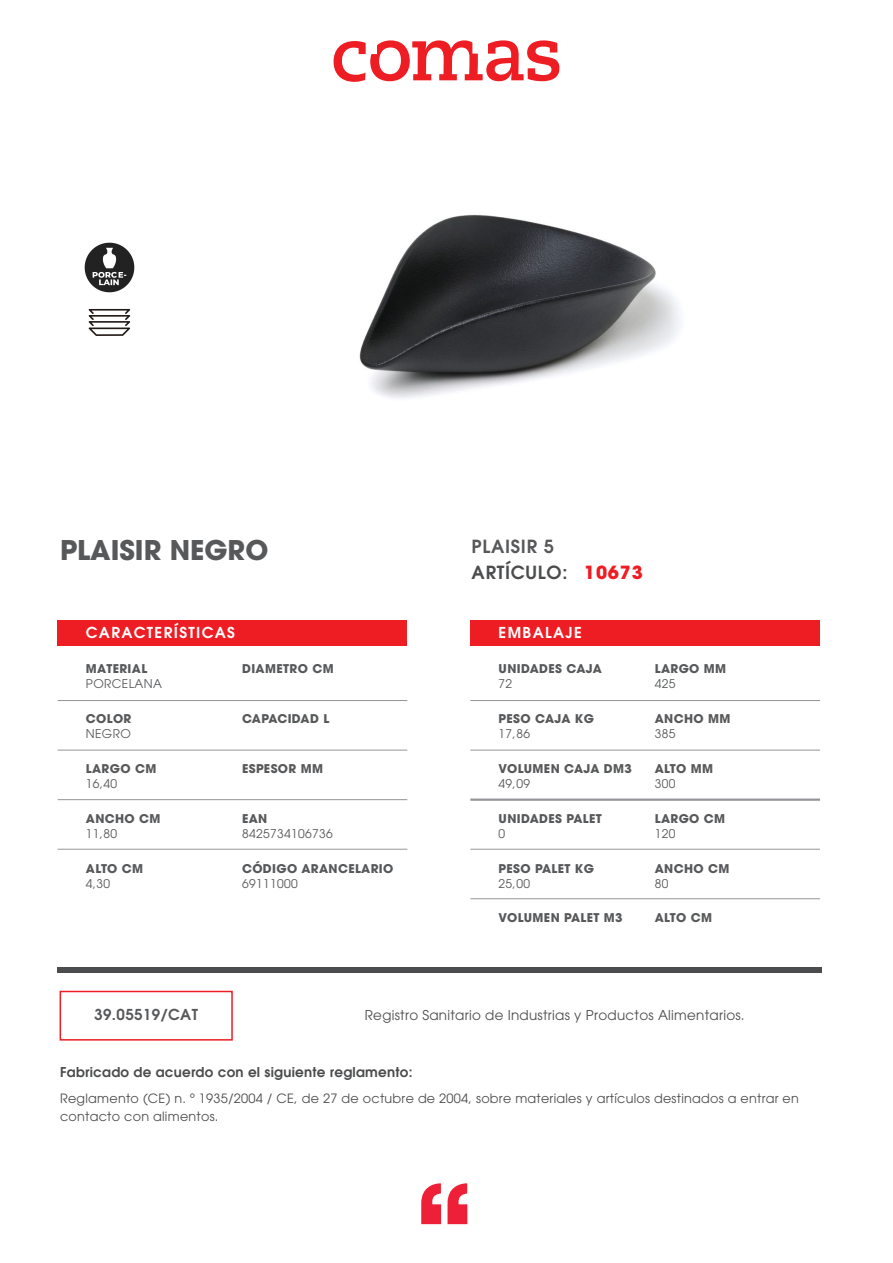
<style>
.page{position:relative;width:893px;height:1263px;background:#fff}
.page>*{position:absolute;margin:0;border:0;box-sizing:border-box;transform-origin:0 0}
.t1{font:700 27px "Avant Garde";color:#57585a}
.t2{font:600 18px/25.7px "Avant Garde";letter-spacing:.04em;color:#4b4c4d}
.t3{font:600 15px "Avant Garde";letter-spacing:.09em;color:#fff}
.t4{font:600 15px "Avant Garde";letter-spacing:.03em;color:#57585a}
.t5{font:13.5px "Avant Garde";letter-spacing:.02em;color:#4b4c4d}
.t6{font:600 13.5px "Avant Garde";letter-spacing:.02em;color:#4b4c4d}
.t7{font:12.75px/18px "Avant Garde";letter-spacing:.02em;color:#4b4c4d}
.t8{font:700 12px "Avant Garde";letter-spacing:.03em;color:#57585a}
.t9{font:12px "Avant Garde";letter-spacing:.03em;color:#57585a}
.t10{font:700 12px "Avant Garde";letter-spacing:.01em;color:#57585a}
.s1{color:#57585a}
.s2{font-weight:700;color:#ee1d23}
</style>
<div class="page">
<svg style="left:421px;top:1183px;width:20px;height:41px"></svg>
<svg style="left:448px;top:1183px;width:19px;height:41px"></svg>
<svg style="left:334px;top:40px;width:225px;height:42px"></svg>
<div style="left:58px;top:620px;width:349px;height:25px;background:#ee1d23"></div>
<div style="left:58px;top:967px;width:764px;height:6px;background:#4b4c4d"></div>
<hr style="left:58px;top:700px;width:349px;height:1px;background:#939598">
<hr style="left:58px;top:750px;width:349px;height:1px;background:#939598">
<hr style="left:58px;top:799px;width:349px;height:1px;background:#939598">
<hr style="left:58px;top:849px;width:349px;height:1px;background:#939598">
<div style="left:470px;top:620px;width:350px;height:25px;background:#ee1d23"></div>
<hr style="left:470px;top:700px;width:350px;height:1px;background:#939598">
<hr style="left:470px;top:750px;width:350px;height:1px;background:#939598">
<hr style="left:470px;top:798px;width:350px;height:3px;background:#939598">
<hr style="left:470px;top:849px;width:350px;height:1px;background:#939598">
<hr style="left:470px;top:898px;width:350px;height:1px;background:#939598">
<div style="left:60px;top:991px;width:173px;height:49px;border:2px solid #ee1d23"></div>
<img style="left:84px;top:242px;width:51px;height:94px">
<img style="left:359px;top:214px;width:321px;height:184px">
<h1 class="t1" style="left:60px;top:532px;width:210px">PLAISIR NEGRO</h1>
<h2 class="t2" style="left:472px;top:533px;width:173px"><span class="s1">PLAISIR 5<br></span>ARTÍCULO: <span class="s2">10673</span></h2>
<p class="t3" style="left:86px;top:623px;width:151px">CARACTERÍSTICAS</p>
<p class="t8" style="left:86px;top:661px;width:63px">MATERIAL</p>
<p class="t9" style="left:86px;top:677px;width:78px">PORCELANA</p>
<p class="t8" style="left:242px;top:661px;width:93px">DIAMETRO CM</p>
<p class="t8" style="left:86px;top:711px;width:47px">COLOR</p>
<p class="t9" style="left:86px;top:727px;width:46px">NEGRO</p>
<p class="t8" style="left:86px;top:761px;width:72px">LARGO CM</p>
<p class="t9" style="left:86px;top:777px;width:33px">16,40</p>
<p class="t8" style="left:86px;top:810px;width:76px">ANCHO CM</p>
<p class="t9" style="left:86px;top:826px;width:33px">11,80</p>
<p class="t8" style="left:86px;top:860px;width:59px">ALTO CM</p>
<p class="t9" style="left:86px;top:876px;width:26px">4,30</p>
<p class="t10" style="left:242px;top:711px;width:89px">CAPACIDAD L</p>
<p class="t8" style="left:242px;top:761px;width:83px">ESPESOR MM</p>
<p class="t8" style="left:242px;top:810px;width:27px">EAN</p>
<p class="t9" style="left:242px;top:826px;width:92px">8425734106736</p>
<p class="t8" style="left:242px;top:860px;width:153px">CÓDIGO ARANCELARIO</p>
<p class="t9" style="left:242px;top:876px;width:57px">69111000</p>
<p class="t3" style="left:499px;top:623px;width:85px">EMBALAJE</p>
<p class="t8" style="left:499px;top:661px;width:105px">UNIDADES CAJA</p>
<p class="t9" style="left:499px;top:677px;width:15px">72</p>
<p class="t8" style="left:499px;top:711px;width:97px">PESO CAJA KG</p>
<p class="t9" style="left:499px;top:727px;width:33px">17,86</p>
<p class="t8" style="left:499px;top:761px;width:135px">VOLUMEN CAJA DM3</p>
<p class="t9" style="left:499px;top:777px;width:33px">49,09</p>
<p class="t8" style="left:499px;top:810px;width:105px">UNIDADES PALET</p>
<p class="t9" style="left:499px;top:826px;width:8px">0</p>
<p class="t8" style="left:499px;top:860px;width:97px">PESO PALET KG</p>
<p class="t9" style="left:499px;top:876px;width:33px">25,00</p>
<p class="t8" style="left:499px;top:910px;width:126px">VOLUMEN PALET M3</p>
<p class="t8" style="left:655px;top:661px;width:73px">LARGO MM</p>
<p class="t9" style="left:655px;top:677px;width:22px">425</p>
<p class="t8" style="left:655px;top:711px;width:77px">ANCHO MM</p>
<p class="t9" style="left:655px;top:727px;width:22px">385</p>
<p class="t8" style="left:655px;top:761px;width:60px">ALTO MM</p>
<p class="t9" style="left:655px;top:777px;width:22px">300</p>
<p class="t8" style="left:655px;top:810px;width:72px">LARGO CM</p>
<p class="t9" style="left:655px;top:826px;width:22px">120</p>
<p class="t8" style="left:655px;top:860px;width:76px">ANCHO CM</p>
<p class="t9" style="left:655px;top:876px;width:15px">80</p>
<p class="t8" style="left:655px;top:910px;width:59px">ALTO CM</p>
<p class="t4" style="left:94px;top:1005px;width:105px">39.05519/CAT</p>
<p class="t5" style="left:365px;top:1007px;width:381px">Registro Sanitario de Industrias y Productos Alimentarios.</p>
<p class="t6" style="left:60px;top:1063px;width:354px">Fabricado de acuerdo con el siguiente reglamento:</p>
<p class="t7" style="left:60px;top:1090px;width:740px">Reglamento (CE) n. º 1935/2004 / CE, de 27 de octubre de 2004, sobre materiales y artículos destinados a entrar en contacto con alimentos.</p>
</div>
